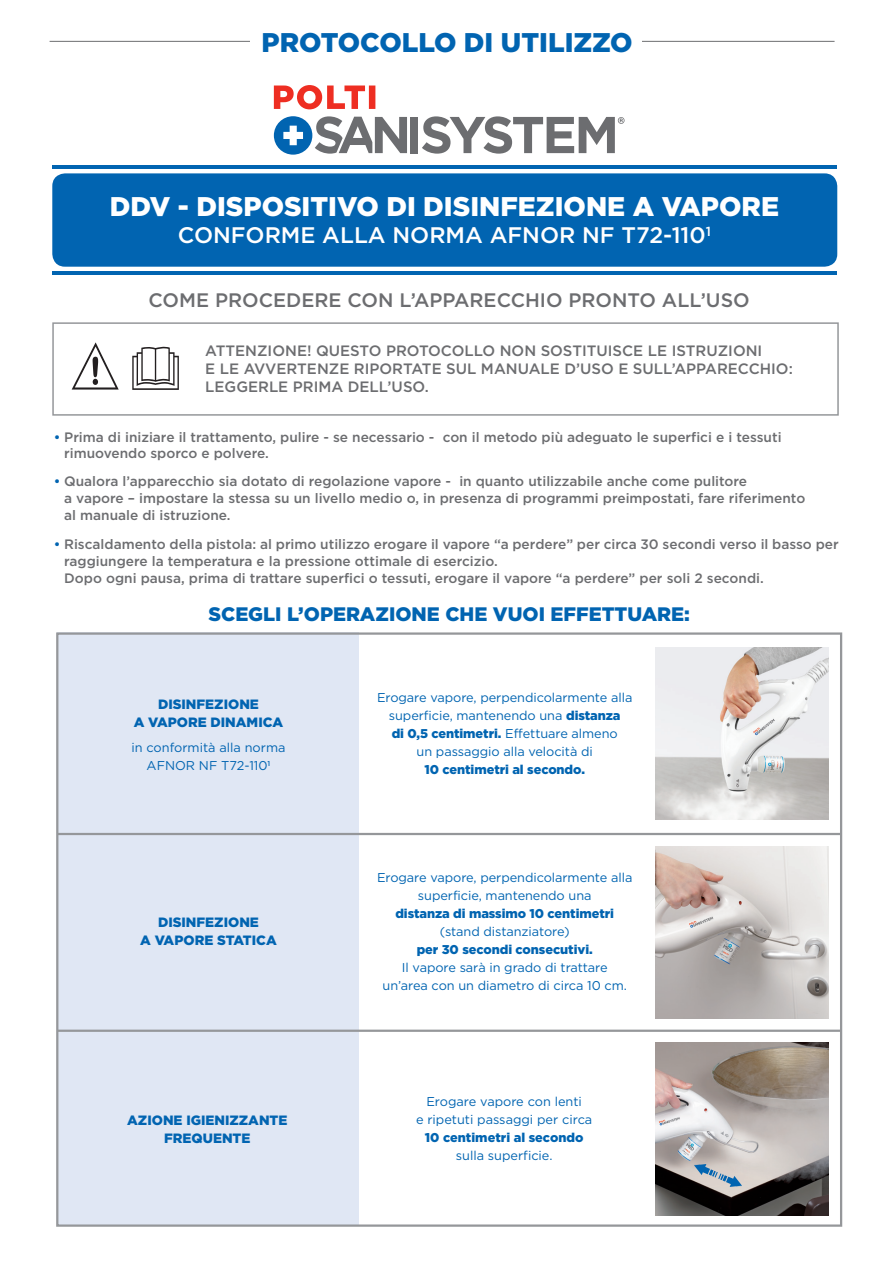
<style>
.page{position:relative;width:893px;height:1263px;background:#fff}
.page>*{position:absolute;margin:0;border:0;box-sizing:border-box;transform-origin:0 0}
.t1{font:900 27px "Gotham";color:#fff}
.t2{font:900 27px "Gotham";color:#0164b1}
.t3{font:500 22.5px "Gotham";color:#fff}
.t4{font:500 19.5px "Gotham";color:#6c6d70}
.t5{font:900 19.5px "Gotham";color:#0164b1}
.t6{font:500 15px "Gotham";color:#6c6d70}
.t7{font:500 13.65px "Gotham";color:#6c6d70}
.t8{font:900 13.5px "Gotham";color:#0164b1}
.t9{font:12.75px/18px "Gotham";letter-spacing:-.005em;color:#0164b1;text-align:center}
.t10{font:900 12.75px "Gotham";letter-spacing:-.005em;color:#0164b1}
.s1{color:#0164b1}
.s2{font-weight:900}
.s3{font-weight:400}
</style>
<div class="page">
<div style="left:52px;top:173px;width:785px;height:94px;background:#0164b1;border-radius:13px"></div>
<hr style="left:52px;top:165px;width:785px;height:3px;background:#0164b1">
<div style="left:52px;top:322px;width:787px;height:94px;border:2px solid #95979a"></div>
<svg style="left:72px;top:342px;width:47px;height:48px"></svg>
<svg style="left:132px;top:347px;width:47px;height:43px"></svg>
<div style="left:57px;top:632px;width:302px;height:592px;background:#e0e7f4"></div>
<hr style="left:57px;top:833px;width:784px;height:2px;background:#95979a">
<img style="left:656px;top:846px;width:172px;height:172px">
<svg style="left:274px;top:85px;width:101px;height:24px"></svg>
<div style="left:410px;top:117px;width:8px;height:36px;background:#6c6d70"></div>
<svg style="left:274px;top:116px;width:133px;height:39px"></svg>
<svg style="left:422px;top:116px;width:202px;height:38px"></svg>
<hr style="left:58px;top:1029px;width:784px;height:3px;background:#95979a">
<img style="left:656px;top:1043px;width:172px;height:172px">
<svg style="left:694px;top:1164px;width:48px;height:23px"></svg>
<img style="left:656px;top:648px;width:172px;height:172px">
<hr style="left:52px;top:272px;width:785px;height:3px;background:#0164b1">
<hr style="left:50px;top:41px;width:784px;height:1px;background:#6c6d70">
<div style="left:251px;top:24px;width:391px;height:31px;background:#fff"></div>
<p class="t2" style="left:262px;top:26px;width:372px">PROTOCOLLO DI UTILIZZO</p>
<p class="t1" style="left:110px;top:191px;width:671px">DDV - DISPOSITIVO DI DISINFEZIONE A VAPORE</p>
<p class="t3" style="left:178px;top:223px;width:535px">CONFORME ALLA NORMA AFNOR NF T72-110<sup>1</sup></p>
<p class="t4" style="left:149px;top:289px;width:603px">COME PROCEDERE CON L’APPARECCHIO PRONTO ALL’USO</p>
<p class="t6" style="left:205px;top:343px;width:559px">ATTENZIONE! QUESTO PROTOCOLLO NON SOSTITUISCE LE ISTRUZIONI</p>
<p class="t6" style="left:205px;top:361px;width:589px">E LE AVVERTENZE RIPORTATE SUL MANUALE D’USO E SULL’APPARECCHIO:</p>
<p class="t6" style="left:205px;top:379px;width:225px">LEGGERLE PRIMA DELL’USO.</p>
<p class="t7" style="left:54px;top:429px;width:729px"><span class="s1">•</span> Prima di iniziare il trattamento, pulire - se necessario - con il metodo più adeguato le superfici e i tessuti</p>
<p class="t7" style="left:64px;top:445px;width:206px">rimuovendo sporco e polvere.</p>
<p class="t7" style="left:54px;top:474px;width:695px"><span class="s1">•</span> Qualora l’apparecchio sia dotato di regolazione vapore - in quanto utilizzabile anche come pulitore</p>
<p class="t7" style="left:64px;top:491px;width:743px">a vapore – impostare la stessa su un livello medio o, in presenza di programmi preimpostati, fare riferimento</p>
<p class="t7" style="left:64px;top:508px;width:168px">al manuale di istruzione.</p>
<p class="t7" style="left:54px;top:537px;width:786px"><span class="s1">•</span> Riscaldamento della pistola: al primo utilizzo erogare il vapore “a perdere” per circa 30 secondi verso il basso per</p>
<p class="t7" style="left:64px;top:553px;width:435px">raggiungere la temperatura e la pressione ottimale di esercizio.</p>
<p class="t7" style="left:64px;top:570px;width:701px">Dopo ogni pausa, prima di trattare superfici o tessuti, erogare il vapore “a perdere” per soli 2 secondi.</p>
<p class="t5" style="left:208px;top:603px;width:483px">SCEGLI L’OPERAZIONE CHE VUOI EFFETTUARE:</p>
<p class="t8" style="left:158px;top:697px;width:102px">DISINFEZIONE</p>
<p class="t8" style="left:134px;top:715px;width:151px">A VAPORE DINAMICA</p>
<p class="t9" style="left:131px;top:738px;width:156px">in conformità alla norma</p>
<p class="t9" style="left:147px;top:756px;width:125px">AFNOR NF T72-110<sup>1</sup></p>
<p class="t8" style="left:158px;top:914px;width:102px">DISINFEZIONE</p>
<p class="t8" style="left:140px;top:932px;width:138px">A VAPORE STATICA</p>
<p class="t8" style="left:127px;top:1112px;width:162px">AZIONE IGIENIZZANTE</p>
<p class="t8" style="left:164px;top:1130px;width:88px">FREQUENTE</p>
<p class="t9" style="left:377px;top:689px;width:257px">Erogare vapore, perpendicolarmente alla superficie, mantenendo una <span class="s2">distanza</span></p>
<p class="t10" style="left:392px;top:726px;width:228px">di 0,5 centimetri. <span class="s3">Effettuare almeno</span></p>
<p class="t9" style="left:417px;top:743px;width:178px">un passaggio alla velocità di</p>
<p class="t10" style="left:424px;top:762px;width:162px">10 centimetri al secondo.</p>
<p class="t9" style="left:377px;top:868px;width:257px">Erogare vapore, perpendicolarmente alla superficie, mantenendo una</p>
<p class="t10" style="left:395px;top:906px;width:220px">distanza di massimo 10 centimetri</p>
<p class="t9" style="left:440px;top:922px;width:131px">(stand distanziatore)</p>
<p class="t10" style="left:417px;top:942px;width:178px">per 30 secondi consecutivi.</p>
<p class="t9" style="left:402px;top:958px;width:207px">Il vapore sarà in grado di trattare</p>
<p class="t9" style="left:383px;top:976px;width:246px">un’area con un diametro di circa 10 cm.</p>
<p class="t9" style="left:426px;top:1092px;width:157px">Erogare vapore con lenti</p>
<p class="t9" style="left:416px;top:1110px;width:178px">e ripetuti passaggi per circa</p>
<p class="t10" style="left:425px;top:1130px;width:160px">10 centimetri al secondo</p>
<p class="t9" style="left:456px;top:1146px;width:98px">sulla superficie.</p>
</div>
